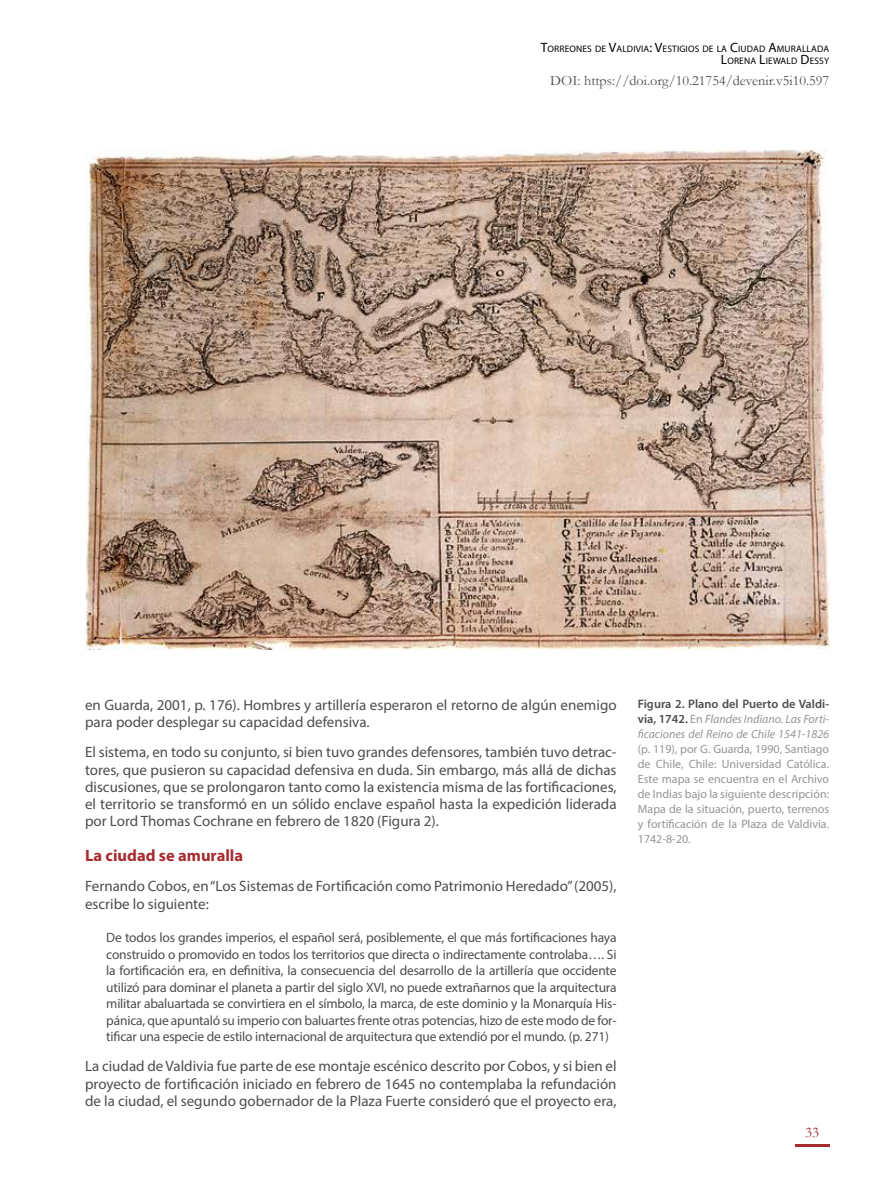
<style>
.page{position:relative;width:893px;height:1191px;background:#fff}
.page>*{position:absolute;margin:0;border:0;box-sizing:border-box;transform-origin:0 0}
.t1{font:700 16.5px "Myriad Pro";color:#a72c31}
.t2{font:15px/17.2px "Myriad Pro";color:#4d4d4f}
.t3{font:15px "Garamond";color:#a72c31}
.t4{font:14.25px "Garamond";color:#4d4d4f}
.t5{font:13.5px/16.5px "Myriad Pro";letter-spacing:-.015em;color:#4d4d4f;text-align:justify}
.t6{font:600 12.3px "Myriad Pro";color:#4d4d4f}
.t7{font:12px/15px "Myriad Pro";color:#939598;text-align:justify}
.t8{font:italic 12px/15px "Myriad Pro";color:#939598}
.t9{font:9.45px/12px "Myriad Pro";letter-spacing:.015em;color:#000;text-align:right}
.s1{font-size:13.5px}
.s2{font-weight:600;font-style:normal;font-size:12.3px;color:#4d4d4f}
.s3{font-style:normal}
</style>
<div class="page">
<hr style="left:795px;top:1144px;width:34px;height:2px;background:#a72c31">
<img style="left:85px;top:149px;width:744px;height:500px">
<p class="t9" style="left:541px;top:42px;width:290px"><span class="s1">T</span>ORREONES DE <span class="s1">V</span>ALDIVIA<span class="s1">: V</span>ESTIGIOS DE LA <span class="s1">C</span>IUDAD <span class="s1">A</span>MURALLADA<br><span class="s1">L</span>ORENA <span class="s1">L</span>IEWALD <span class="s1">D</span>ESSY</p>
<p class="t4" style="left:550px;top:71px;width:280px">DOI: https://doi.org/10.21754/devenir.v5i10.597</p>
<p class="t2" style="left:85px;top:696px;width:533px">en Guarda, 2001, p. 176). Hombres y artillería esperaron el retorno de algún enemigo para poder desplegar su capacidad defensiva.</p>
<p class="t2" style="left:85px;top:743px;width:533px;text-align:justify">El sistema, en todo su conjunto, si bien tuvo grandes defensores, también tuvo detrac&shy;tores, que pusieron su capacidad defensiva en duda. Sin embargo, más allá de dichas discusiones, que se prolongaron tanto como la existencia misma de las fortificaciones, el territorio se transformó en un sólido enclave español hasta la expedición liderada por Lord Thomas Cochrane en febrero de 1820 (Figura 2).</p>
<p class="t1" style="left:85px;top:845px;width:160px">La ciudad se amuralla</p>
<p class="t2" style="left:85px;top:877px;width:533px">Fernando Cobos, en “Los Sistemas de Fortificación como Patrimonio Heredado” (2005), escribe lo siguiente:</p>
<p class="t5" style="left:106px;top:929px;width:512px">De todos los grandes imperios, el español será, posiblemente, el que más fortificaciones haya construido o promovido en todos los territorios que directa o indirectamente controlaba…. Si la fortificación era, en definitiva, la consecuencia del desarrollo de la artillería que occidente utilizó para dominar el planeta a partir del siglo XVI, no puede extrañarnos que la arquitectura militar abaluartada se convirtiera en el símbolo, la marca, de este dominio y la Monarquía His&shy;pánica, que apuntaló su imperio con baluartes frente otras potencias, hizo de este modo de for&shy;tificar una especie de estilo internacional de arquitectura que extendió por el mundo. (p. 271)</p>
<p class="t2" style="left:85px;top:1057px;width:533px;text-align:justify">La ciudad de Valdivia fue parte de ese montaje escénico descrito por Cobos, y si bien el proyecto de fortificación iniciado en febrero de 1645 no contemplaba la refundación de la ciudad, el segundo gobernador de la Plaza Fuerte consideró que el proyecto era,</p>
<p class="t6" style="left:638px;top:696px;width:193px">Figura 2. Plano del Puerto de Valdi-</p>
<p class="t8" style="left:638px;top:711px;width:193px"><span class="s2">via, 1742.</span> <span class="s3">En</span> Flandes Indiano. Las Forti&shy;ficaciones del Reino de Chile 1541-1826</p>
<p class="t7" style="left:638px;top:741px;width:193px">(p. 119), por G. Guarda, 1990, Santiago de Chile, Chile: Universidad Católica.<br>Este mapa se encuentra en el Archivo de Indias bajo la siguiente descripción:<br>Mapa de la situación, puerto, terrenos y fortificación de la Plaza de Valdivia.<br>1742-8-20.</p>
<p class="t3" style="left:805px;top:1122px;width:16px">33</p>
</div>
